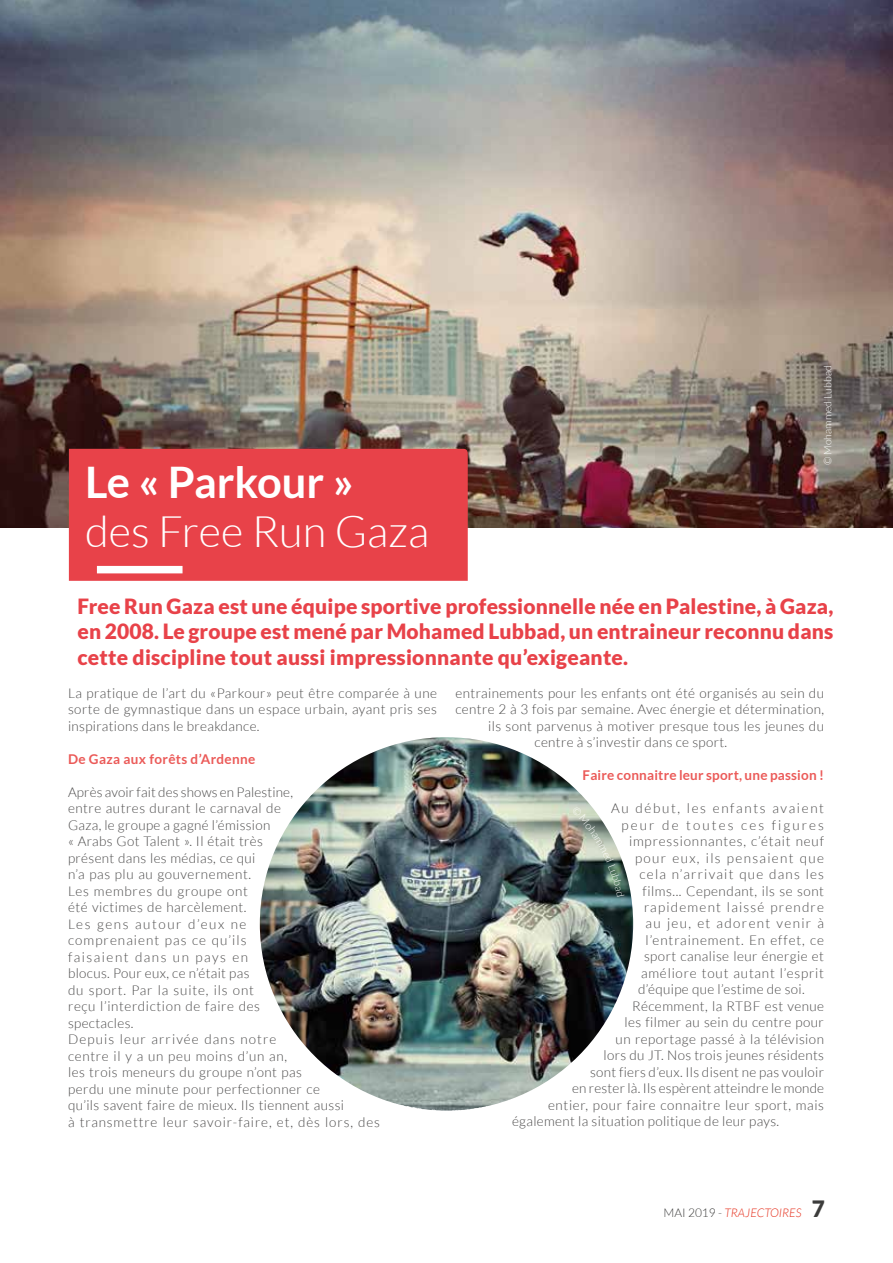
<style>
.page{position:relative;width:893px;height:1263px;background:#fff}
.page>*{position:absolute;margin:0;border:0;box-sizing:border-box;transform-origin:0 0}
.t1{font:300 43.5px "Lato";color:#fff}
.t2{font:700 43.5px "Lato";color:#fff}
.t3{font:900 21px/25.2px "Lato";letter-spacing:.01em;color:#e84249;text-align:justify}
.t4{font:300 13.5px/16.5px "Lato";letter-spacing:.035em;color:#494848;text-align:justify}
.t5{font:700 13.5px "Lato";letter-spacing:.015em;color:#eb5a58}
.t6{font:300 13.5px "Lato";letter-spacing:.06em;color:#494848}
.t7{font:300 13.5px "Lato";letter-spacing:.09em;color:#494848}
.t8{font:300 13.5px "Lato";letter-spacing:.1em;color:#494848}
.t9{font:300 13.5px "Lato";letter-spacing:.015em;color:#494848}
.t10{font:300 13.5px "Lato";letter-spacing:.12em;color:#494848}
.t11{font:300 13.5px "Lato";letter-spacing:.065em;color:#494848}
.t12{font:300 13.5px "Lato";letter-spacing:.155em;color:#494848}
.t13{font:italic 300 12px "Lato";color:#e6321f}
.t14{font:300 10.5px "Lato";color:#fff}
.s1{font-style:normal;color:#3c3c3b}
.s2{font-weight:900;font-style:normal;font-size:22.5px;color:#3c3c3b}
</style>
<div class="page">
<img style="left:0;top:0;width:893px;height:527px">
<div style="left:69px;top:449px;width:399px;height:132px;background:#e84249"></div>
<div style="left:97px;top:566px;width:86px;height:7px;background:#fff"></div>
<img style="left:260px;top:737px;width:373px;height:373px;border-radius:187px">
<svg style="left:401px;top:1105px;width:21px;height:4px"></svg>
<svg style="left:579px;top:814px;width:45px;height:83px"></svg>
<h1 class="t2" style="left:85px;top:457px;width:270px">Le « Parkour »</h1>
<h1 class="t1" style="left:85px;top:508px;width:346px">des Free Run Gaza</h1>
<p class="t14" style="left:822px;top:465px;width:101px;rotate:-90deg">© Mohammed Lubbad</p>
<h2 class="t3" style="left:77px;top:593px;width:757px">Free Run Gaza est une équipe sportive professionnelle née en Palestine, à Gaza, en 2008. Le groupe est mené par Mohamed Lubbad, un entraineur reconnu dans cette discipline tout aussi impressionnante qu’exigeante.</h2>
<p class="t4" style="left:68px;top:684px;width:371px">La pratique de l’art du «Parkour» peut être comparée à une sorte de gymnastique dans un espace urbain, ayant pris ses inspirations dans le breakdance.</p>
<p class="t5" style="left:68px;top:751px;width:189px">De Gaza aux forêts d’Ardenne</p>
<p class="t4" style="left:68px;top:783px;width:313px;text-align:left">Après avoir fait des shows en Palestine,<br>entre autres durant le carnaval de<br>Gaza, le groupe a gagné l’émission<br>« Arabs Got Talent ». Il était très<br>présent dans les médias, ce qui<br>n’a pas plu au gouvernement.<br>Les membres du groupe ont<br>été victimes de harcèlement.<br>Les gens autour d’eux ne<br>comprenaient pas ce qu’ils<br>faisaient dans un pays en<br>blocus. Pour eux, ce n’était pas<br>du sport. Par la suite, ils ont<br>reçu l’interdiction de faire des<br>spectacles.<br>Depuis leur arrivée dans notre<br>centre il y a un peu moins d’un an,<br>les trois meneurs du groupe n’ont pas<br>perdu une minute pour perfectionner ce<br>qu’ils savent faire de mieux. Ils tiennent aussi<br>à transmettre leur savoir-faire, et, dès lors, des</p>
<p class="t4" style="left:455px;top:684px;width:370px">entrainements pour les enfants ont été organisés au sein du</p>
<p class="t4" style="left:455px;top:701px;width:370px">centre 2 à 3 fois par semaine. Avec énergie et détermination,</p>
<p class="t4" style="left:488px;top:717px;width:337px">ils sont parvenus à motiver presque tous les jeunes du</p>
<p class="t4" style="left:535px;top:734px;width:194px">centre à s’investir dans ce sport.</p>
<p class="t5" style="left:583px;top:767px;width:243px">Faire connaitre leur sport, une passion !</p>
<p class="t10" style="left:611px;top:801px;width:215px">Au début, les enfants avaient</p>
<p class="t12" style="left:622px;top:817px;width:204px">peur de toutes ces figures</p>
<p class="t6" style="left:629px;top:834px;width:196px">impressionnantes, c’était neuf</p>
<p class="t8" style="left:635px;top:850px;width:191px">pour eux, ils pensaient que</p>
<p class="t7" style="left:640px;top:867px;width:186px">cela n’arrivait que dans les</p>
<p class="t4" style="left:643px;top:882px;width:183px">films... Cependant, ils se sont</p>
<p class="t7" style="left:644px;top:900px;width:181px">rapidement laissé prendre</p>
<p class="t8" style="left:646px;top:916px;width:180px">au jeu, et adorent venir à</p>
<p class="t11" style="left:646px;top:933px;width:180px">l’entrainement. En effet, ce</p>
<p class="t4" style="left:644px;top:948px;width:182px">sport canalise leur énergie et</p>
<p class="t6" style="left:641px;top:966px;width:184px">améliore tout autant l’esprit</p>
<p class="t4" style="left:638px;top:981px;width:168px">d’équipe que l’estime de soi.</p>
<p class="t4" style="left:632px;top:998px;width:194px">Récemment, la RTBF est venue</p>
<p class="t4" style="left:625px;top:1014px;width:201px">les filmer au sein du centre pour</p>
<p class="t4" style="left:616px;top:1031px;width:210px">un reportage passé à la télévision</p>
<p class="t4" style="left:604px;top:1047px;width:222px">lors du JT. Nos trois jeunes résidents</p>
<p class="t4" style="left:590px;top:1064px;width:235px">sont fiers d’eux. Ils disent ne pas vouloir</p>
<p class="t9" style="left:572px;top:1081px;width:254px">en rester là. Ils espèrent atteindre le monde</p>
<p class="t4" style="left:548px;top:1097px;width:277px">entier, pour faire connaitre leur sport, mais</p>
<p class="t4" style="left:512px;top:1113px;width:269px">également la situation politique de leur pays.</p>
<p class="t13" style="left:663px;top:1206px;width:163px"><span class="s1">MAI 2019 -</span> TRAJECTOIRES <span class="s2">7</span></p>
</div>
